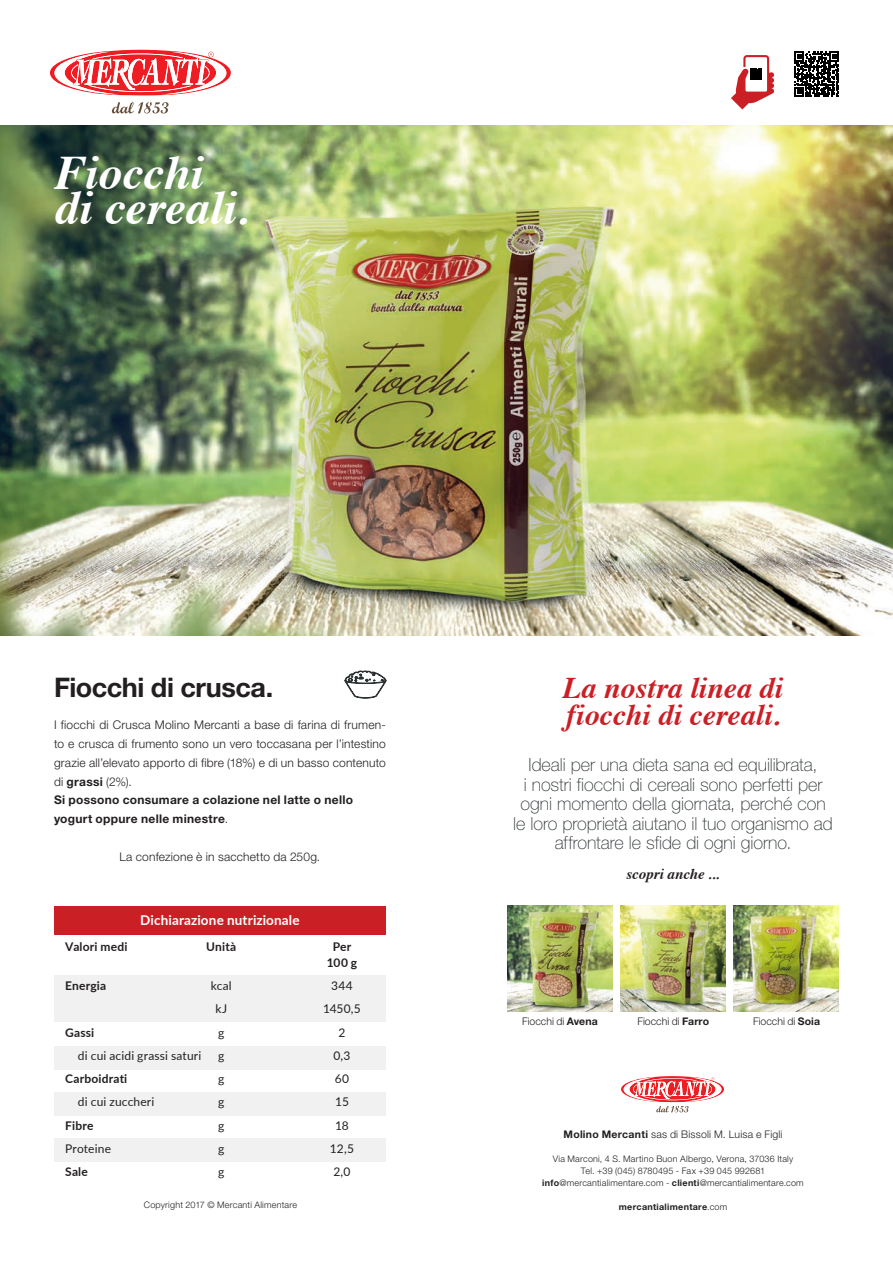
<style>
.page{position:relative;width:893px;height:1263px;background:#fff}
.page>*{position:absolute;margin:0;border:0;box-sizing:border-box;transform-origin:0 0}
.t1{font:italic 700 48px/34.5px "Times";letter-spacing:-.005em;color:#fff}
.t2{font:italic 700 30px/27px "Times";color:#cb1f26}
.t3{font:700 27px "Helvetica Neue LT Std";letter-spacing:-.015em;color:#231f20}
.t4{font:100 18px/19.5px "Helvetica Neue LT Std";color:#2b3032;text-align:center}
.t5{font:italic 700 15px "Times";letter-spacing:-.005em;color:#231f20}
.t6{font:700 13.5px "Lato";letter-spacing:.01em;color:#fff}
.t7{font:300 12px/18.8px "Helvetica Neue LT Std";letter-spacing:.015em;color:#231f20}
.t8{font:12px "Lato";letter-spacing:.01em;color:#231f20}
.t9{font:700 12px/15.8px "Lato";letter-spacing:.015em;color:#231f20;text-align:center}
.t10{font:300 10.5px "Helvetica Neue LT Std";color:#231f20}
.t11{font:300 10.5px "Helvetica Neue LT Std";letter-spacing:.02em;color:#231f20}
.t12{font:300 9px/12px "Helvetica Neue LT Std";letter-spacing:.025em;color:#231f20;text-align:center}
.t13{font:700 9px "Helvetica Neue LT Std";letter-spacing:.03em;color:#231f20}
.s1{font-weight:700}
.s2{font-weight:300}
</style>
<div class="page">
<img style="left:0;top:125px;width:893px;height:511px">
<img style="left:507px;top:906px;width:105px;height:105px">
<img style="left:620px;top:906px;width:106px;height:105px">
<svg style="left:112px;top:102px;width:57px;height:11px"></svg>
<svg style="left:50px;top:50px;width:181px;height:45px"></svg>
<svg style="left:621px;top:1076px;width:103px;height:36px"></svg>
<svg style="left:794px;top:51px;width:45px;height:46px"></svg>
<svg style="left:794px;top:52px;width:45px;height:44px"></svg>
<svg style="left:731px;top:55px;width:43px;height:54px"></svg>
<svg style="left:344px;top:670px;width:43px;height:29px"></svg>
<div style="left:54px;top:1138px;width:332px;height:23px;background:#f0f1f0"></div>
<div style="left:54px;top:1092px;width:332px;height:23px;background:#f0f1f0"></div>
<div style="left:54px;top:1046px;width:332px;height:23px;background:#f0f1f0"></div>
<div style="left:54px;top:976px;width:332px;height:46px;background:#f0f1f0"></div>
<div style="left:54px;top:906px;width:332px;height:28px;background:#cb1f26"></div>
<img style="left:734px;top:906px;width:105px;height:105px">
<h1 class="t1" style="left:55px;top:151px;width:195px">Fiocchi di cereali.</h1>
<h3 class="t3" style="left:54px;top:671px;width:221px">Fiocchi di crusca.</h3>
<p class="t7" style="left:54px;top:715px;width:333px">I fiocchi di Crusca Molino Mercanti a base di farina di frumen&shy;to e crusca di frumento sono un vero toccasana per l’intestino grazie all’elevato apporto di fibre (18%) e di un basso contenuto di <span class="s1">grassi</span> (2%).<br><span class="s1">Si possono consumare a colazione nel latte o nello yogurt oppure nelle minestre</span>.</p>
<p class="t7" style="left:120px;top:847px;width:202px">La confezione è in sacchetto da 250g.</p>
<p class="t6" style="left:140px;top:910px;width:161px">Dichiarazione nutrizionale</p>
<p class="t9" style="left:65px;top:938px;width:64px">Valori medi</p>
<p class="t9" style="left:206px;top:938px;width:32px">Unità</p>
<p class="t9" style="left:327px;top:938px;width:32px">Per<br>100 g</p>
<p class="t9" style="left:65px;top:977px;width:43px">Energia</p>
<p class="t8" style="left:211px;top:977px;width:23px">kcal</p>
<p class="t8" style="left:331px;top:977px;width:23px">344</p>
<p class="t8" style="left:215px;top:1000px;width:13px">kJ</p>
<p class="t8" style="left:323px;top:1000px;width:39px">1450,5</p>
<p class="t9" style="left:65px;top:1024px;width:31px">Gassi</p>
<p class="t8" style="left:218px;top:1024px;width:8px">g</p>
<p class="t8" style="left:338px;top:1024px;width:8px">2</p>
<p class="t8" style="left:78px;top:1047px;width:125px">di cui acidi grassi saturi</p>
<p class="t8" style="left:218px;top:1047px;width:8px">g</p>
<p class="t8" style="left:333px;top:1047px;width:19px">0,3</p>
<p class="t9" style="left:65px;top:1070px;width:64px">Carboidrati</p>
<p class="t8" style="left:218px;top:1070px;width:8px">g</p>
<p class="t8" style="left:335px;top:1070px;width:16px">60</p>
<p class="t8" style="left:78px;top:1093px;width:78px">di cui zuccheri</p>
<p class="t8" style="left:218px;top:1093px;width:8px">g</p>
<p class="t8" style="left:335px;top:1093px;width:15px">15</p>
<p class="t9" style="left:65px;top:1117px;width:30px">Fibre</p>
<p class="t8" style="left:218px;top:1116px;width:8px">g</p>
<p class="t8" style="left:335px;top:1116px;width:15px">18</p>
<p class="t8" style="left:65px;top:1140px;width:47px">Proteine</p>
<p class="t8" style="left:218px;top:1140px;width:8px">g</p>
<p class="t8" style="left:330px;top:1140px;width:26px">12,5</p>
<p class="t9" style="left:65px;top:1163px;width:24px">Sale</p>
<p class="t8" style="left:218px;top:1163px;width:8px">g</p>
<p class="t8" style="left:333px;top:1163px;width:19px">2,0</p>
<p class="t12" style="left:144px;top:1199px;width:155px">Copyright 2017 © Mercanti Alimentare</p>
<h2 class="t2" style="left:563px;top:671px;width:222px">La nostra linea di fiocchi di cereali.</h2>
<h3 class="t4" style="left:513px;top:755px;width:321px">Ideali per una dieta sana ed equilibrata,<br>i nostri fiocchi di cereali sono perfetti per ogni momento della giornata, perché con le loro proprietà aiutano il tuo organismo ad affrontare le sfide di ogni giorno.</h3>
<p class="t5" style="left:626px;top:860px;width:95px">scopri anche ...</p>
<p class="t10" style="left:522px;top:1015px;width:77px">Fiocchi di <span class="s1">Avena</span></p>
<p class="t10" style="left:637px;top:1015px;width:73px">Fiocchi di <span class="s1">Farro</span></p>
<p class="t10" style="left:753px;top:1015px;width:68px">Fiocchi di <span class="s1">Soia</span></p>
<p class="t11" style="left:564px;top:1127px;width:220px"><span class="s1">Molino Mercanti</span> sas di Bissoli M. Luisa e Figli</p>
<p class="t12" style="left:542px;top:1152px;width:263px">Via Marconi, 4 S. Martino Buon Albergo, Verona, 37036 Italy<br>Tel. +39 (045) 8780495 - Fax +39 045 992681 <span class="s1">info</span>@mercantialimentare.com - <span class="s1">clienti</span>@mercantialimentare.com</p>
<p class="t13" style="left:619px;top:1201px;width:110px">mercantialimentare<span class="s2">.com</span></p>
</div>
